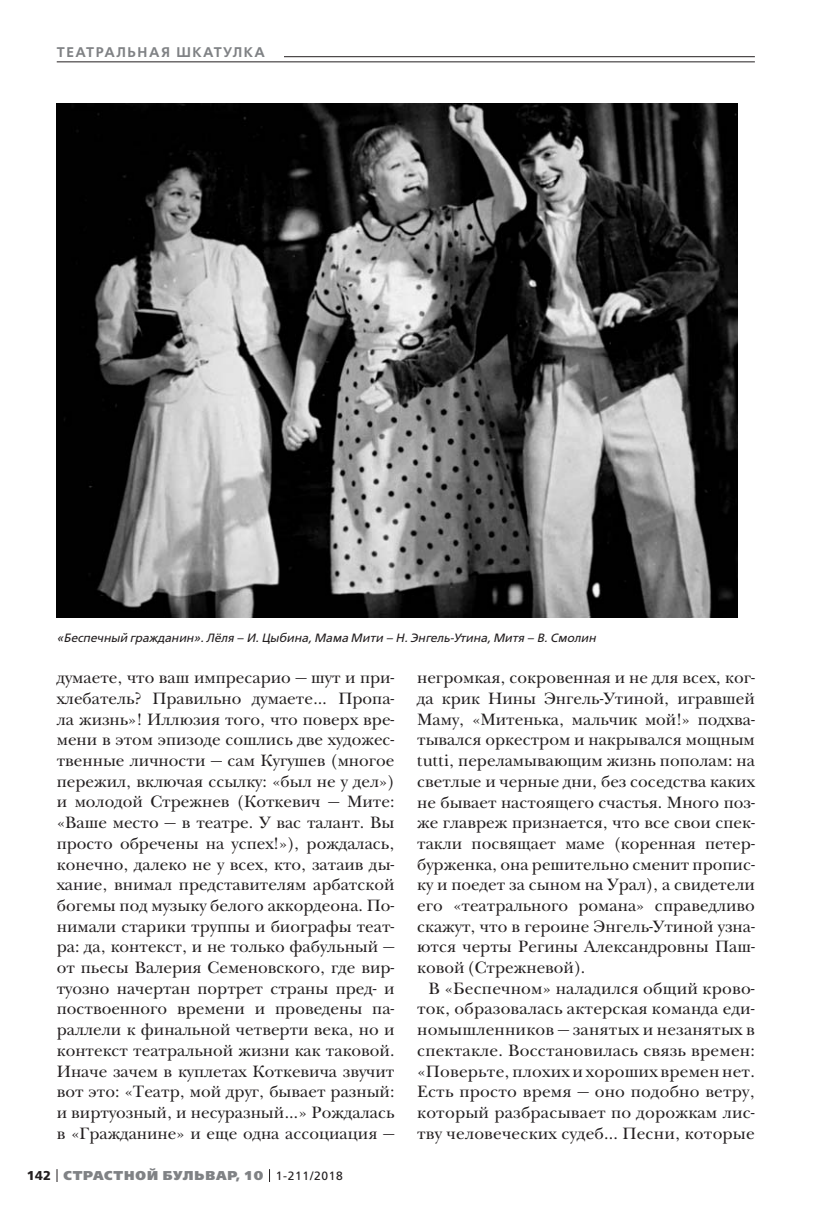
<style>
.page{position:relative;width:823px;height:1219px;background:#fff}
.page>*{position:absolute;margin:0;border:0;box-sizing:border-box;transform-origin:0 0}
.t1{font:17px/20.8px "New Baskerville ITC";color:#231f20;text-align:justify}
.t2{font:600 14px "Free Set";letter-spacing:.11em;color:#808285}
.t3{font:800 12.8px "Free Set";letter-spacing:.07em;color:#808285}
.t4{font:italic 12px "Free Set";color:#231f20}
.s1{font-weight:700;color:#231f20}
.s2{font-weight:400;font-size:12px;color:#231f20}
</style>
<div class="page">
<svg style="left:57px;top:1169px;width:1px;height:13px"></svg>
<svg style="left:269px;top:1169px;width:1px;height:13px"></svg>
<hr style="left:57px;top:56px;width:697px;height:1px;background:#231f20">
<div style="left:57px;top:41px;width:226px;height:21px;background:#fff"></div>
<hr style="left:57px;top:62px;width:697px;height:1px;background:#231f20">
<img style="left:57px;top:104px;width:680px;height:513px">
<p class="t2" style="left:57px;top:45px;width:209px">ТЕАТРАЛЬНАЯ ШКАТУЛКА</p>
<p class="t4" style="left:57px;top:632px;width:540px">«Беспечный гражданин». Лёля – И. Цыбина, Мама Мити – Н. Энгель-Утина, Митя – В. Смолин</p>
<p class="t1" style="left:57px;top:669px;width:339px">думаете, что ваш импресарио — шут и при&shy;хлебатель? Правильно думаете… Пропа&shy;ла жизнь»! Иллюзия того, что поверх вре&shy;мени в этом эпизоде сошлись две художес&shy;твенные личности — сам Кугушев (многое пережил, включая ссылку: «был не у дел») и молодой Стрежнев (Коткевич — Мите: «Ваше место — в театре. У вас талант. Вы просто обречены на успех!»), рождалась, конечно, далеко не у всех, кто, затаив ды&shy;хание, внимал представителям арбатской богемы под музыку белого аккордеона. По&shy;нимали старики труппы и биографы теат&shy;ра: да, контекст, и не только фабульный — от пьесы Валерия Семеновского, где вир&shy;туозно начертан портрет страны пред- и поствоенного времени и проведены па&shy;раллели к финальной четверти века, но и контекст театральной жизни как таковой.<br>Иначе зачем в куплетах Коткевича звучит вот это: «Театр, мой друг, бывает разный: и виртуозный, и несуразный…» Рождалась в «Гражданине» и еще одна ассоциация —</p>
<p class="t1" style="left:417px;top:669px;width:339px">негромкая, сокровенная и не для всех, ког&shy;да крик Нины Энгель-Утиной, игравшей Маму, «Митенька, мальчик мой!» подхва&shy;тывался оркестром и накрывался мощным tutti, переламывающим жизнь пополам: на светлые и черные дни, без соседства каких не бывает настоящего счастья. Много поз&shy;же главреж признается, что все свои спек&shy;такли посвящает маме (коренная петер&shy;бурженка, она решительно сменит пропис&shy;ку и поедет за сыном на Урал), а свидетели его «театрального романа» справедливо скажут, что в героине Энгель-Утиной узна&shy;ются черты Регины Александровны Паш&shy;ковой (Стрежневой).</p>
<p class="t1" style="left:417px;top:979px;width:339px;text-indent:11px">В «Беспечном» наладился общий крово&shy;ток, образовалась актерская команда еди&shy;номышленников — занятых и незанятых в спектакле. Восстановилась связь времен: «Поверьте, плохих и хороших времен нет.<br>Есть просто время — оно подобно ветру, который разбрасывает по дорожкам лис&shy;тву человеческих судеб... Песни, которые</p>
<p class="t3" style="left:27px;top:1169px;width:317px"><span class="s1">142</span> СТРАСТНОЙ БУЛЬВАР, 10 <span class="s2">1-211/2018</span></p>
</div>
